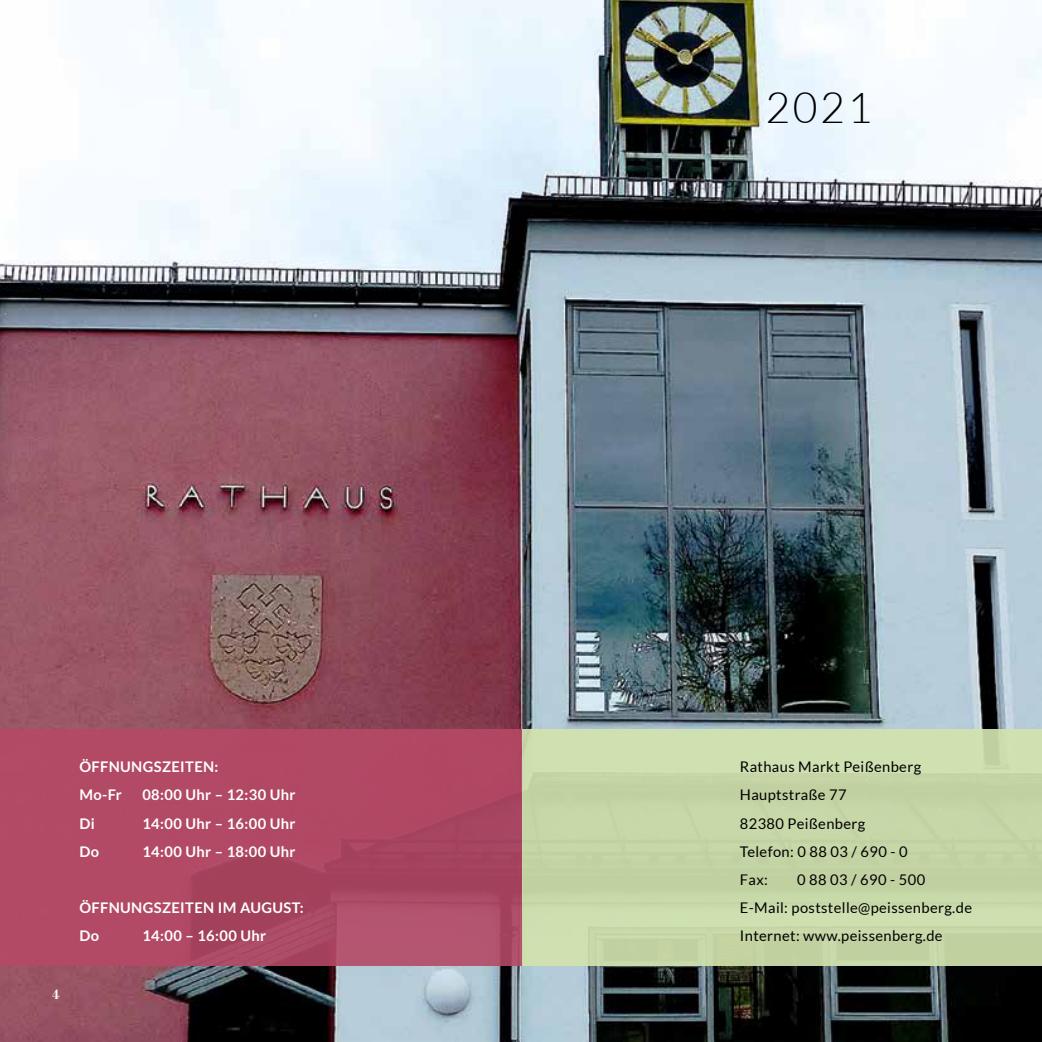
<style>
.page{position:relative;width:1042px;height:1042px;background:#fff}
.page>*{position:absolute;margin:0;border:0;box-sizing:border-box;transform-origin:0 0}
.t1{font:300 42.7px "Lato";color:#000}
.t2{font:14.7px/28.2px "Lato";letter-spacing:.025em;color:#000}
.t3{font:700 14.7px/28.2px "Lato";letter-spacing:.025em;color:#fff}
.t4{font:600 14.7px "Bodoni Antiqua T";color:#fff}
</style>
<div class="page">
<img style="left:0;top:0;width:1042px;height:1042px">
<div style="left:0;top:729px;width:522px;height:237px;background:linear-gradient(to right,#b34965,#ab4863)"></div>
<div style="left:522px;top:729px;width:520px;height:237px;background:#c6d7a7"></div>
<p class="t4" style="left:52px;top:986px;width:9px">4</p>
<p class="t3" style="left:79px;top:752px;width:141px">ÖFFNUNGSZEITEN:<br>Mo-Fr</p>
<p class="t3" style="left:142px;top:781px;width:155px">08:00 Uhr – 12:30 Uhr</p>
<p class="t3" style="left:79px;top:809px;width:17px">Di</p>
<p class="t3" style="left:142px;top:809px;width:155px">14:00 Uhr – 16:00 Uhr</p>
<p class="t3" style="left:79px;top:837px;width:21px">Do</p>
<p class="t3" style="left:142px;top:837px;width:155px">14:00 Uhr – 18:00 Uhr</p>
<p class="t3" style="left:79px;top:893px;width:226px">ÖFFNUNGSZEITEN IM AUGUST:<br>Do</p>
<p class="t3" style="left:142px;top:921px;width:125px">14:00 – 16:00 Uhr</p>
<h1 class="t1" style="left:765px;top:84px;width:108px">2021</h1>
<p class="t2" style="left:740px;top:753px;width:183px">Rathaus Markt Peißenberg<br>Hauptstraße 77<br>82380 Peißenberg<br>Telefon: 0 88 03 / 690 - 0<br>Fax:</p>
<p class="t2" style="left:740px;top:865px;width:234px;text-indent:57px">0 88 03 / 690 - 500<br>E-Mail: poststelle@peissenberg.de<br>Internet: www.peissenberg.de</p>
</div>
